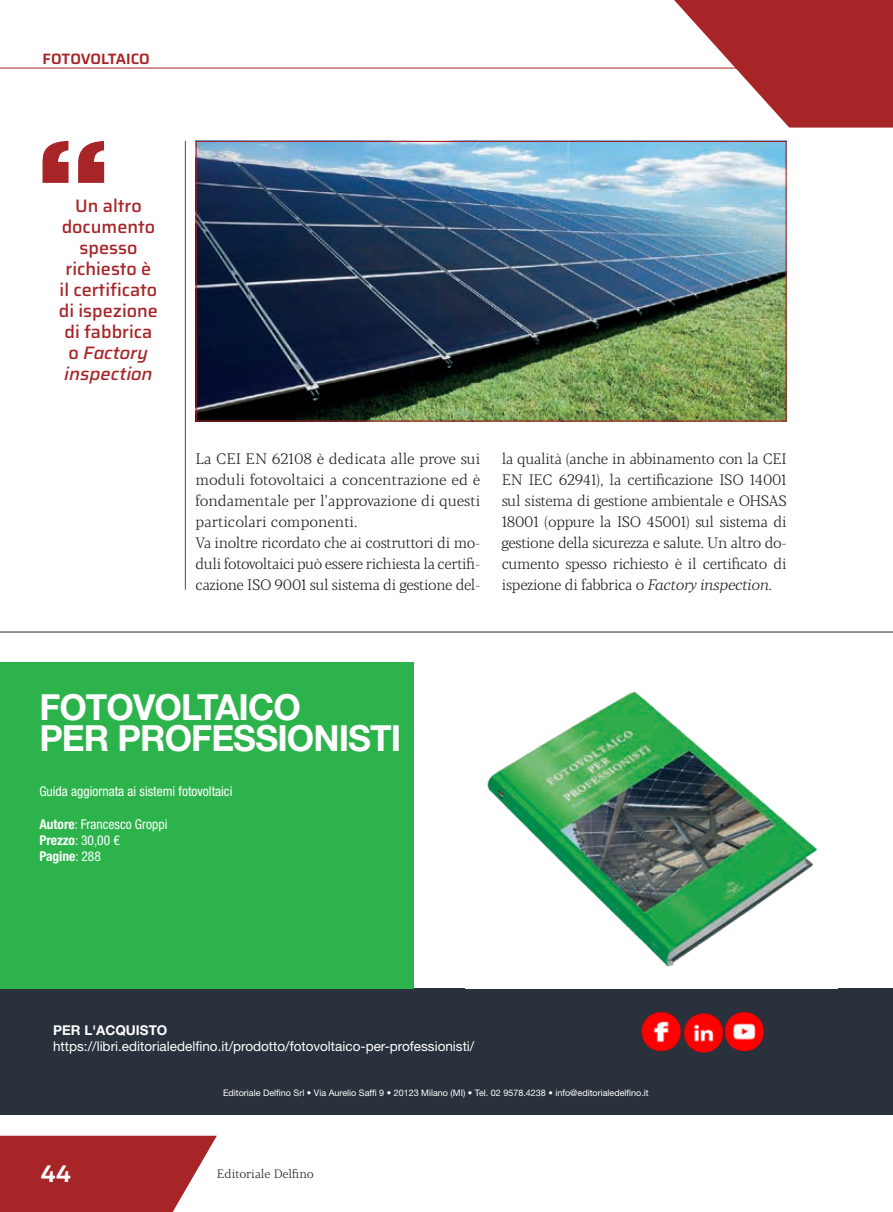
<style>
.page{position:relative;width:893px;height:1212px;background:#fff}
.page>*{position:absolute;margin:0;border:0;box-sizing:border-box;transform-origin:0 0}
.t1{font:700 36px/31.5px "Helvetica Neue LT Std";letter-spacing:-.025em;color:#fff}
.t2{font:600 24px "Saira";color:#fff}
.t3{font:500 18px/21px "Saira";color:#a72427;text-align:center}
.t4{font:300 15px/21px "Blacker Pro Text";letter-spacing:-.02em;color:#231f20}
.t5{font:600 15px "Saira";color:#a72427}
.t6{font:condensed 13.5px/16.2px "Helvetica Neue LT Std";color:#fff}
.t7{font:13.5px "Helvetica Neue LT Std";color:#fff}
.t8{font:700 13.5px "Helvetica Neue LT Std";color:#fff}
.t9{font:300 12px "Blacker Pro Text";color:#231f20}
.t10{font:9px "Helvetica Neue LT Std";color:#fff}
.s1{font-style:italic}
.s2{font-weight:700}
</style>
<div class="page">
<svg style="left:0;top:1136px;width:217px;height:76px;background:#b03a3d"></svg>
<hr style="left:185px;top:141px;width:1px;height:449px;background:#a72427">
<hr style="left:0;top:68px;width:893px;height:1px;background:#a72427">
<svg style="left:43px;top:141px;width:61px;height:42px"></svg>
<svg style="left:674px;top:0;width:219px;height:128px"></svg>
<div style="left:0;top:989px;width:893px;height:126px;background:#29313c"></div>
<img style="left:641px;top:1011px;width:124px;height:42px">
<img style="left:487px;top:691px;width:331px;height:276px">
<div style="left:0;top:662px;width:414px;height:327px;background:#2cb34b"></div>
<hr style="left:0;top:632px;width:893px;height:1px;background:#231f20">
<img style="left:198px;top:143px;width:587px;height:277px">
<div style="left:196px;top:141px;width:591px;height:281px;border:1px solid #a72427"></div>
<p class="t5" style="left:43px;top:46px;width:109px">FOTOVOLTAICO</p>
<p class="t3" style="left:59px;top:194px;width:101px">Un altro documento spesso richiesto è il certificato di ispezione di fabbrica o <span class="s1">Factory inspection</span></p>
<p class="t4" style="left:196px;top:448px;width:286px">La CEI EN 62108 è dedicata alle prove sui moduli fotovoltaici a concentrazione ed è fondamentale per l’approvazione di questi particolari componenti.<br>Va inoltre ricordato che ai costruttori di mo&shy;duli fotovoltaici può essere richiesta la certifi&shy;cazione ISO 9001 sul sistema di gestione del-</p>
<p class="t4" style="left:502px;top:448px;width:286px;text-align:justify">la qualità (anche in abbinamento con la CEI EN IEC 62941), la certificazione ISO 14001 sul sistema di gestione ambientale e OHSAS 18001 (oppure la ISO 45001) sul sistema di gestione della sicurezza e salute. Un altro do&shy;cumento spesso richiesto è il certificato di ispezione di fabbrica o <span class="s1">Factory inspection</span>.</p>
<h1 class="t1" style="left:39px;top:690px;width:363px">FOTOVOLTAICO<br>PER PROFESSIONISTI</h1>
<p class="t6" style="left:39px;top:783px;width:195px">Guida aggiornata ai sistemi fotovoltaici</p>
<p class="t6" style="left:39px;top:816px;width:130px"><span class="s2">Autore</span>: Francesco Groppi<br><span class="s2">Prezzo</span>: 30,00 €<br><span class="s2">Pagine</span>: 288</p>
<p class="t8" style="left:53px;top:1022px;width:116px">PER L'ACQUISTO</p>
<p class="t7" style="left:53px;top:1038px;width:423px">https://libri.editorialedelfino.it/prodotto/fotovoltaico-per-professionisti/</p>
<p class="t10" style="left:223px;top:1088px;width:427px">Editoriale Delfino Srl • Via Aurelio Saffi 9 • 20123 Milano (MI) • Tel. 02 9578.4238 • info@editorialedelfino.it</p>
<h2 class="t2" style="left:40px;top:1154px;width:33px">44</h2>
<p class="t9" style="left:217px;top:1166px;width:99px">Editoriale Delfino</p>
</div>
